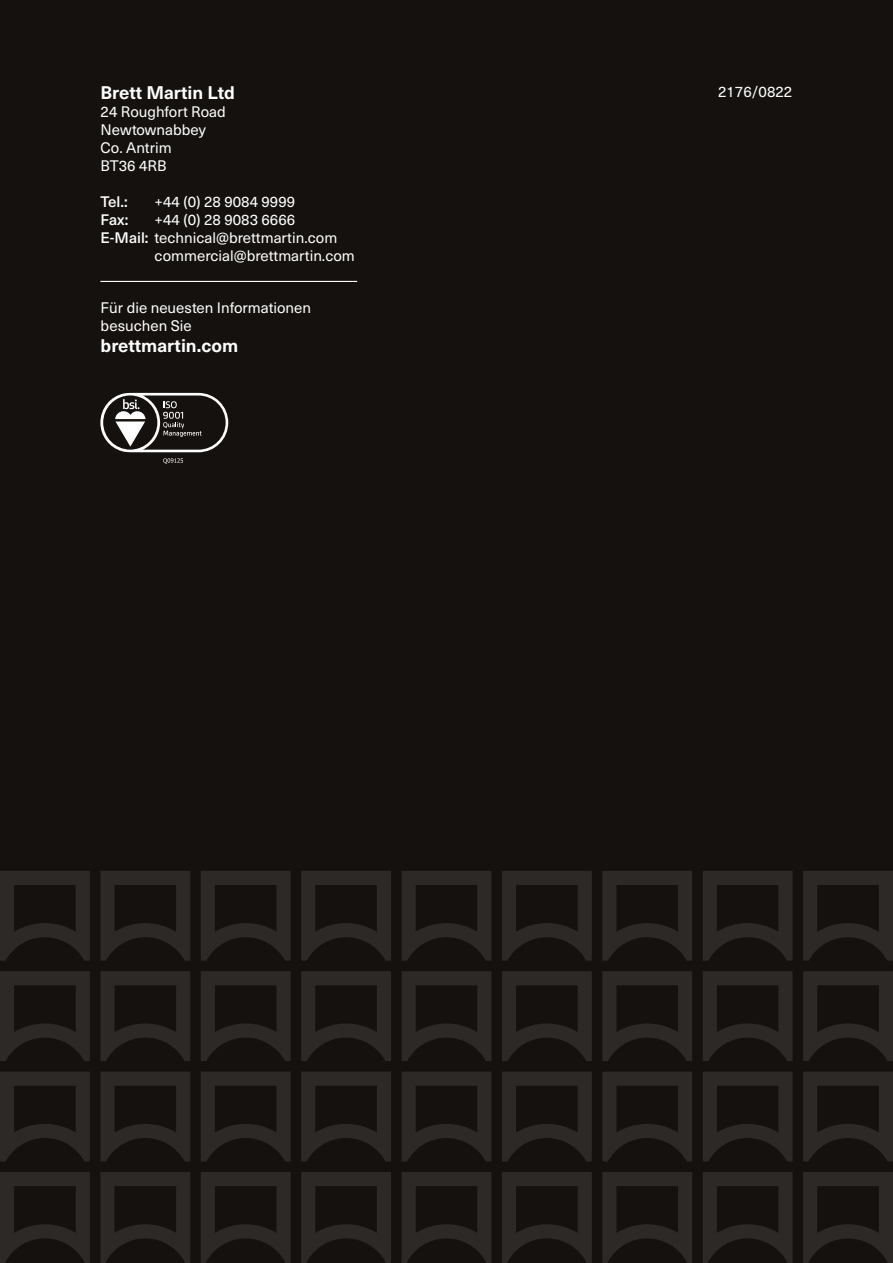
<style>
.page{position:relative;width:893px;height:1263px;background:#14110e}
.page>*{position:absolute;margin:0;border:0;box-sizing:border-box;transform-origin:0 0}
.t1{font:700 18px "Neue Haas Unica W1 G";color:#fff}
.t2{font:15px/18px "Neue Haas Unica W1 G";color:#fff}
.t3{font:500 15px "Neue Haas Unica W1 G";letter-spacing:-.01em;color:#fff}
.s1{font-weight:500}
</style>
<div class="page">
<svg style="left:402px;top:971px;width:89px;height:90px"></svg>
<svg style="left:301px;top:971px;width:90px;height:90px"></svg>
<svg style="left:201px;top:971px;width:90px;height:90px"></svg>
<svg style="left:100px;top:971px;width:90px;height:90px"></svg>
<svg style="left:402px;top:1072px;width:89px;height:89px"></svg>
<svg style="left:301px;top:1072px;width:90px;height:89px"></svg>
<svg style="left:201px;top:1072px;width:90px;height:89px"></svg>
<svg style="left:100px;top:1072px;width:90px;height:89px"></svg>
<svg style="left:502px;top:971px;width:90px;height:90px"></svg>
<svg style="left:502px;top:1072px;width:90px;height:89px"></svg>
<svg style="left:0;top:971px;width:90px;height:90px"></svg>
<svg style="left:0;top:1072px;width:90px;height:89px"></svg>
<svg style="left:0;top:1172px;width:90px;height:91px"></svg>
<svg style="left:100px;top:1172px;width:90px;height:91px"></svg>
<svg style="left:201px;top:1172px;width:90px;height:91px"></svg>
<svg style="left:301px;top:1172px;width:90px;height:91px"></svg>
<svg style="left:402px;top:1172px;width:89px;height:91px"></svg>
<svg style="left:502px;top:1172px;width:90px;height:91px"></svg>
<svg style="left:703px;top:971px;width:90px;height:90px"></svg>
<svg style="left:602px;top:971px;width:90px;height:90px"></svg>
<svg style="left:703px;top:1072px;width:90px;height:89px"></svg>
<svg style="left:602px;top:1072px;width:90px;height:89px"></svg>
<svg style="left:803px;top:971px;width:90px;height:90px"></svg>
<svg style="left:803px;top:1072px;width:90px;height:89px"></svg>
<svg style="left:602px;top:1172px;width:90px;height:91px"></svg>
<svg style="left:703px;top:1172px;width:90px;height:91px"></svg>
<svg style="left:803px;top:1172px;width:90px;height:91px"></svg>
<svg style="left:402px;top:871px;width:89px;height:90px"></svg>
<svg style="left:301px;top:871px;width:90px;height:90px"></svg>
<svg style="left:201px;top:871px;width:90px;height:90px"></svg>
<svg style="left:100px;top:871px;width:90px;height:90px"></svg>
<svg style="left:502px;top:871px;width:90px;height:90px"></svg>
<svg style="left:0;top:871px;width:90px;height:90px"></svg>
<svg style="left:703px;top:871px;width:90px;height:90px"></svg>
<svg style="left:602px;top:871px;width:90px;height:90px"></svg>
<svg style="left:803px;top:871px;width:90px;height:90px"></svg>
<hr style="left:100px;top:281px;width:257px;height:1px;background:#fff">
<svg style="left:100px;top:393px;width:128px;height:59px"></svg>
<svg style="left:163px;top:458px;width:20px;height:6px"></svg>
<p class="t1" style="left:101px;top:79px;width:136px">Brett Martin Ltd</p>
<p class="t2" style="left:718px;top:81px;width:76px">2176/0822</p>
<p class="t2" style="left:101px;top:102px;width:127px">24 Roughfort Road<br>Newtownabbey<br>Co. Antrim<br>BT36 4RB</p>
<p class="t3" style="left:101px;top:190px;width:29px">Tel.:</p>
<p class="t2" style="left:155px;top:192px;width:142px">+44 (0) 28 9084 9999</p>
<p class="t3" style="left:101px;top:208px;width:29px">Fax:</p>
<p class="t2" style="left:155px;top:210px;width:142px">+44 (0) 28 9083 6666</p>
<p class="t2" style="left:101px;top:228px;width:238px"><span class="s1">E-Mail:</span> technical@brettmartin.com</p>
<p class="t2" style="left:155px;top:246px;width:202px">commercial@brettmartin.com</p>
<p class="t2" style="left:101px;top:298px;width:212px">Für die neuesten Informationen besuchen Sie</p>
<p class="t1" style="left:101px;top:331px;width:139px">brettmartin.com</p>
</div>
